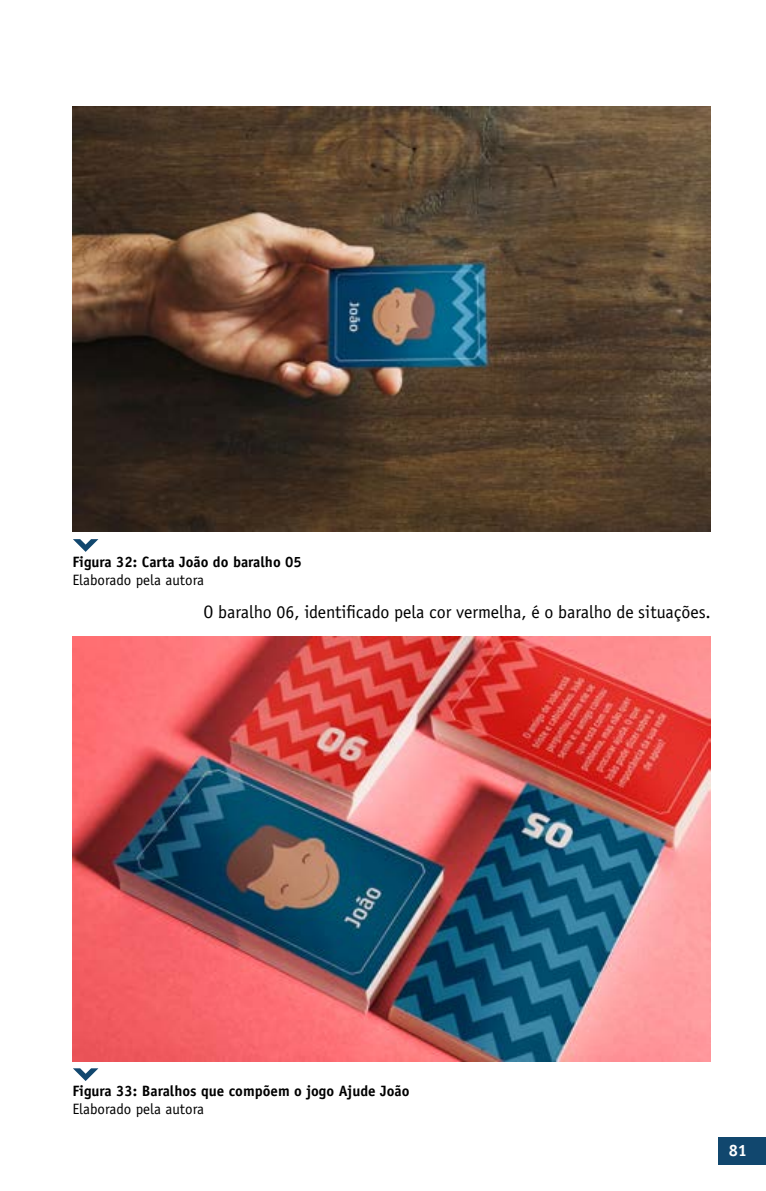
<style>
.page{position:relative;width:766px;height:1191px;background:#fff}
.page>*{position:absolute;margin:0;border:0;box-sizing:border-box;transform-origin:0 0}
.t1{font:18px "Officina Sans Std";color:#000}
.t2{font:700 16.5px "Officina Sans Std";color:#fff}
.t3{font:700 15px "Officina Sans Std";color:#000}
.t4{font:15px "Officina Sans Std";color:#000}
</style>
<div class="page">
<div style="left:718px;top:1137px;width:47px;height:27px;background:#11476e"></div>
<img style="left:72px;top:106px;width:638px;height:426px">
<svg style="left:73px;top:539px;width:25px;height:13px"></svg>
<svg style="left:73px;top:1068px;width:25px;height:13px"></svg>
<img style="left:73px;top:637px;width:637px;height:425px">
<p class="t3" style="left:72px;top:552px;width:231px">Figura 32: Carta João do baralho 05</p>
<p class="t4" style="left:72px;top:571px;width:133px">Elaborado pela autora</p>
<p class="t1" style="left:203px;top:601px;width:508px">O baralho 06, identificado pela cor vermelha, é o baralho de situações.</p>
<p class="t3" style="left:72px;top:1081px;width:338px">Figura 33: Baralhos que compõem o jogo Ajude João</p>
<p class="t4" style="left:72px;top:1100px;width:133px">Elaborado pela autora</p>
<p class="t2" style="left:728px;top:1140px;width:20px">81</p>
</div>
